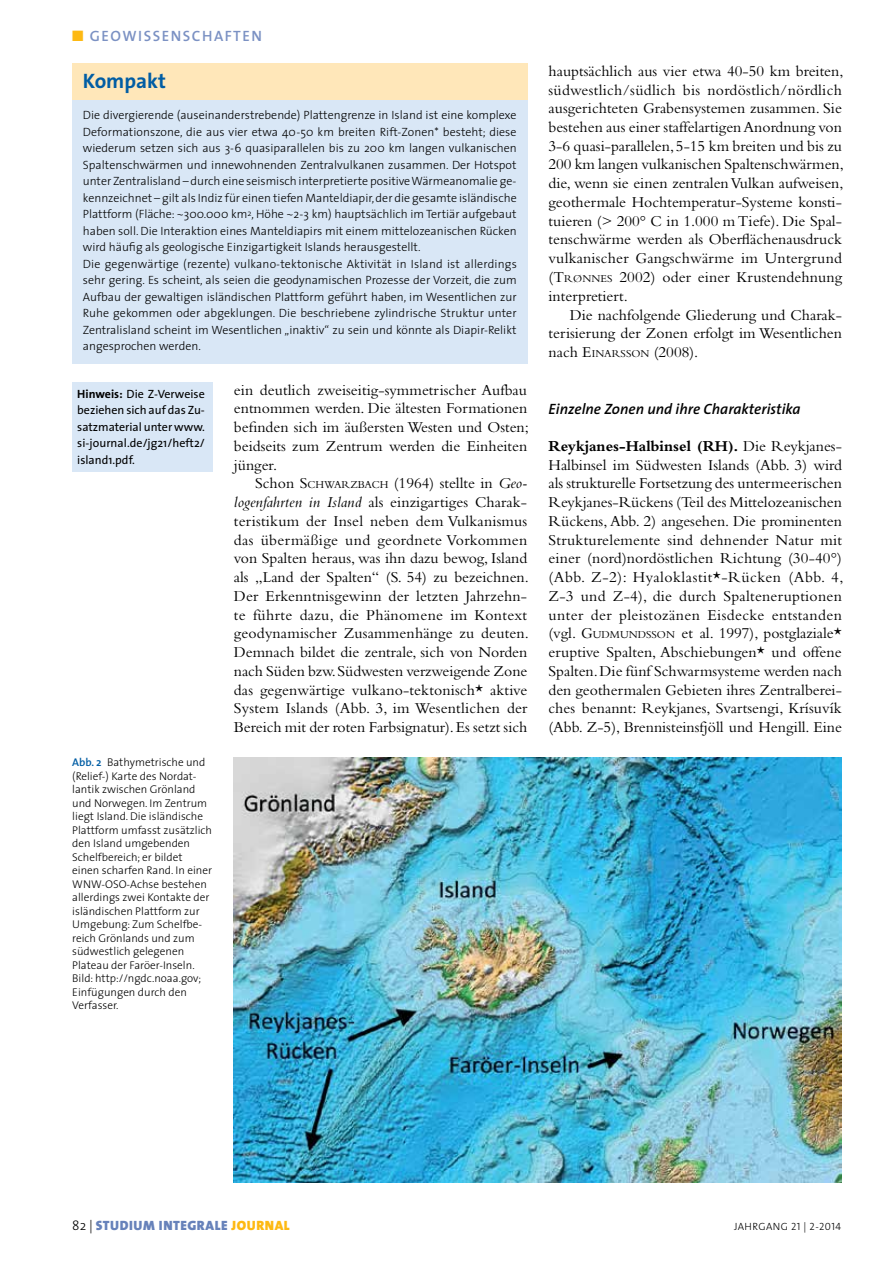
<style>
.page{position:relative;width:893px;height:1263px;background:#fff}
.page>*{position:absolute;margin:0;border:0;box-sizing:border-box;transform-origin:0 0}
.t1{font:700 21px "The Sans";color:#005da4}
.t2{font:15.75px/18.8px "Bembo";color:#000;text-align:justify}
.t3{font:italic 600 15px "The Sans";color:#000}
.t4{font:600 15px "The Sans";letter-spacing:.1em;color:#7b91c3}
.t5{font:900 13.5px "The Sans";letter-spacing:.04em;color:#6782ba}
.t6{font:300 12px/16.5px "The Sans";color:#000}
.t7{font:12px/16.5px "The Sans";color:#000;text-align:justify}
.t8{font:300 11.25px/13.5px "The Sans";color:#000}
.t9{font:10.5px "The Sans Light Caps";letter-spacing:.04em;color:#000}
.s1{color:#fdb913}
.s2{font-weight:700}
.s3{font-style:inherit}
.s4{font-size:10.95px}
.s5{font-style:italic}
.s6{font-weight:600;color:#005da4}
.s7{font-weight:300;color:#000}
</style>
<div class="page">
<img style="left:234px;top:758px;width:608px;height:424px">
<div style="left:72px;top:64px;width:455px;height:36px;background:#ffe7b9"></div>
<div style="left:72px;top:100px;width:455px;height:264px;background:#d9e7f6"></div>
<div style="left:72px;top:383px;width:141px;height:89px;background:#d9e7f6"></div>
<p class="t4" style="left:72px;top:24px;width:191px"><span class="s1">■</span> GEOWISSENSCHAFTEN</p>
<h1 class="t1" style="left:83px;top:64px;width:85px">Kompakt</h1>
<p class="t6" style="left:83px;top:107px;width:435px">Die divergierende (auseinanderstrebende) Plattengrenze in Island ist eine komplexe Deformationszone, die aus vier etwa 40-50 km breiten Rift-Zonen* besteht; diese wiederum setzen sich aus 3-6 quasiparallelen bis zu 200 km langen vulkanischen Spaltenschwärmen und innewohnenden Zentralvulkanen zusammen. Der Hotspot unter Zentralisland – durch eine seismisch interpretierte positive Wärmeanomalie ge&shy;kennzeichnet – gilt als Indiz für einen tiefen Manteldiapir, der die gesamte isländische Plattform (Fläche: ~300.000 km<sup>2</sup>, Höhe ~2-3 km) hauptsächlich im Tertiär aufgebaut haben soll. Die Interaktion eines Manteldiapirs mit einem mittelozeanischen Rücken wird häufig als geologische Einzigartigkeit Islands herausgestellt.<br>Die gegenwärtige (rezente) vulkano-tektonische Aktivität in Island ist allerdings sehr gering. Es scheint, als seien die geodynamischen Prozesse der Vorzeit, die zum Aufbau der gewaltigen isländischen Plattform geführt haben, im Wesentlichen zur Ruhe gekommen oder abgeklungen. Die beschriebene zylindrische Struktur unter Zentralisland scheint im Wesentlichen „inaktiv“ zu sein und könnte als Diapir-Relikt angesprochen werden.</p>
<p class="t7" style="left:77px;top:385px;width:129px"><span class="s2">Hinweis:</span> Die Z-Verweise beziehen sich auf das Zu&shy;satzmaterial unter www. si-journal.de/jg21/heft2/ island1.pdf.</p>
<p class="t2" style="left:234px;top:380px;width:296px">ein deutlich zweiseitig-symmetrischer Aufbau entnommen werden. Die ältesten Formationen befinden sich im äußersten Westen und Osten; beidseits zum Zentrum werden die Einheiten jünger.</p>
<p class="t2" style="left:234px;top:474px;width:297px;text-align:left;text-indent:21px">Schon <span class="s3">S</span><span class="s4">CHWARZBACH</span> (1964) stellte in <span class="s5">Geo&shy;logenfahrten in Island</span> als einzigartiges Charak&shy;teristikum der Insel neben dem Vulkanismus das übermäßige und geordnete Vorkommen von Spalten heraus, was ihn dazu bewog, Island als „Land der Spalten“ (<span class="s3">S.</span> 54) zu bezeichnen.<br>Der Erkenntnisgewinn der letzten Jahrzehn&shy;te führte dazu, die Phänomene im Kontext geodynamischer Zusammenhänge zu deuten.<br>Demnach bildet die zentrale, sich von Norden nach Süden bzw. Südwesten verzweigende Zone das gegenwärtige vulkano-tektonisch* aktive System Islands (Abb. 3, im Wesentlichen der Bereich mit der roten Farbsignatur). Es setzt sich</p>
<p class="t8" style="left:72px;top:755px;width:141px"><span class="s6">Abb. 2</span> Bathymetrische und (Relief-) Karte des Nordat&shy;lantik zwischen Grönland und Norwegen. Im Zentrum liegt Island. Die isländische<br>Plattform umfasst zusätzlich den Island umgebenden<br>Schelfbereich; er bildet einen scharfen Rand. In einer<br>WNW-OSO-Achse bestehen allerdings zwei Kontakte der isländischen Plattform zur<br>Umgebung: Zum Schelfbe&shy;reich Grönlands und zum südwestlich gelegenen<br>Plateau der Faröer-Inseln.<br>Bild: http://ngdc.noaa.gov;<br>Einfügungen durch den<br>Verfasser.</p>
<p class="t2" style="left:549px;top:61px;width:297px">hauptsächlich aus vier etwa 40-50 km breiten, südwestlich/südlich bis nordöstlich/nördlich ausgerichteten Grabensystemen zusammen. Sie bestehen aus einer staffelartigen Anordnung von 3-6 quasi-parallelen, 5-15 km breiten und bis zu 200 km langen vulkanischen Spaltenschwärmen, die, wenn sie einen zentralen Vulkan aufweisen, geothermale Hochtemperatur-Systeme konsti&shy;tuieren (&gt; 200° C in 1.000 m Tiefe). Die Spal&shy;tenschwärme werden als Oberflächenausdruck vulkanischer Gangschwärme im Untergrund (<span class="s3">T</span><span class="s4">RØNNES</span> 2002) oder einer Krustendehnung interpretiert.</p>
<p class="t2" style="left:549px;top:305px;width:295px;text-indent:21px">Die nachfolgende Gliederung und Charak&shy;terisierung der Zonen erfolgt im Wesentlichen nach <span class="s3">E</span><span class="s4">INARSSON</span> (2008).</p>
<p class="t3" style="left:549px;top:397px;width:254px">Einzelne Zonen und ihre Charakteristika</p>
<p class="t2" style="left:548px;top:436px;width:297px;text-align:left"><span class="s2">Reykjanes-Halbinsel (RH).</span> Die Reykjanes-Halbinsel im Südwesten Islands (Abb. 3) wird als strukturelle Fortsetzung des untermeerischen Reykjanes-Rückens (Teil des Mittelozeanischen Rückens, Abb. 2) angesehen. Die prominenten Strukturelemente sind dehnender Natur mit einer (nord)nordöstlichen Richtung (30-40°) (Abb. Z-2): Hyaloklastit*-Rücken (Abb. 4, Z-3 und Z-4), die durch Spalteneruptionen unter der pleistozänen Eisdecke entstanden (vgl. <span class="s3">G</span><span class="s4">UDMUNDSSON</span> et al. 1997), postglaziale* eruptive Spalten, Abschiebungen* und offene Spalten. Die fünf Schwarmsysteme werden nach den geothermalen Gebieten ihres Zentralberei&shy;ches benannt: Reykjanes, Svartsengi, Krísuvík (Abb. Z-5), Brennisteinsfjöll und Hengill. Eine</p>
<p class="t5" style="left:72px;top:1214px;width:219px"><span class="s7">82 |</span> STUDIUM INTEGRALE <span class="s1">JOURNAL</span></p>
<p class="t9" style="left:734px;top:1218px;width:108px">JAHRGANG 21 | 2-2014</p>
</div>
